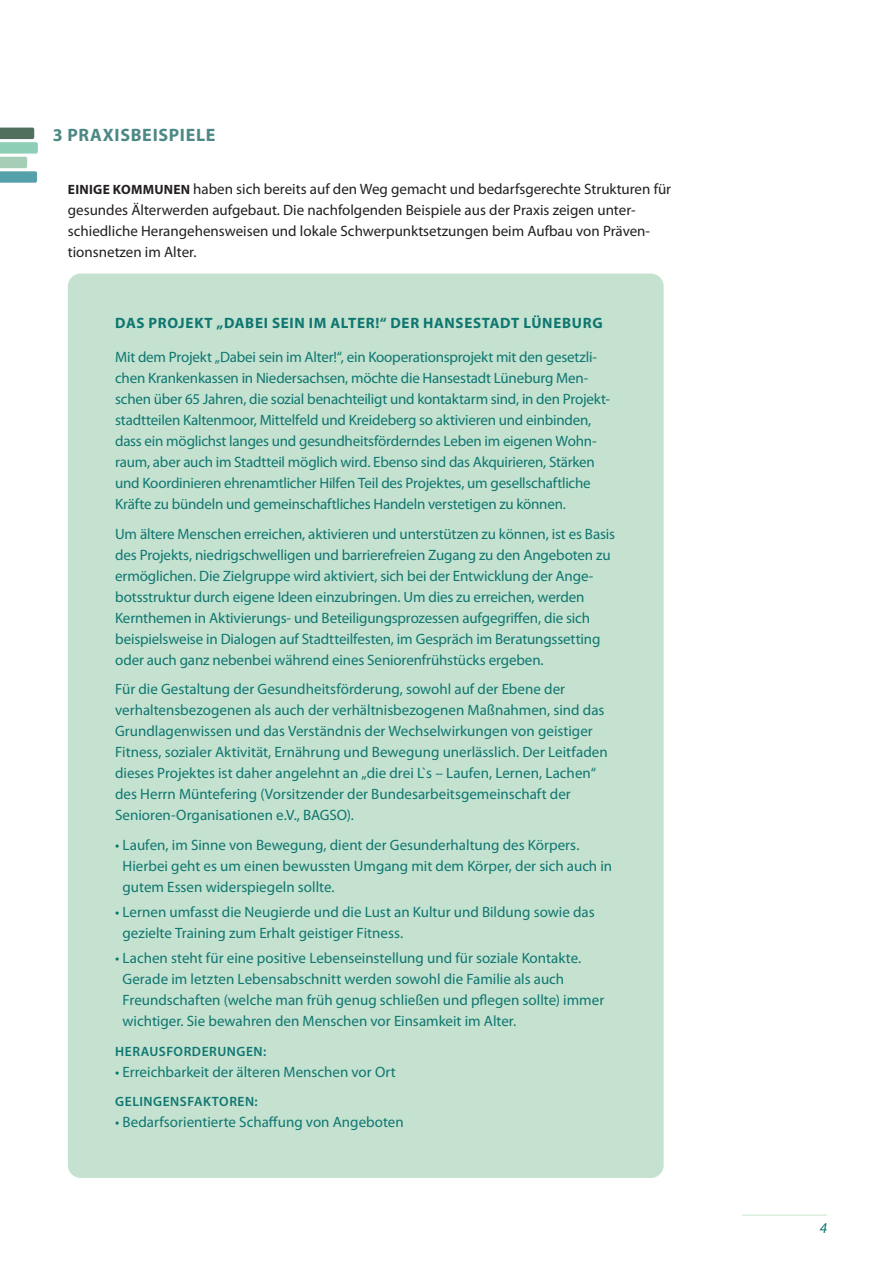
<style>
.page{position:relative;width:893px;height:1263px;background:#fff}
.page>*{position:absolute;margin:0;border:0;box-sizing:border-box;transform-origin:0 0}
.t1{font:700 18px "Myriad Pro";letter-spacing:.035em;color:#4c8885}
.Box-Fließtext{font:15px/21px "Myriad Pro";letter-spacing:-.005em;color:#0f7671}
.Fließtext{font:15px/21px "Myriad Pro";color:#231f20}
.Box-Überschrift{font:700 15px "Myriad Pro";letter-spacing:.045em;color:#0f7671}
.t2{font:italic 15px "Myriad Pro";color:#0f7671}
.Box-Fließtext-2{font:600 13.5px "Myriad Pro";letter-spacing:.04em;color:#0f7671}
.s1{font-weight:700;font-size:13.5px}
</style>
<div class="page">
<hr style="left:742px;top:1214px;width:85px;height:1px;background:#cce8d3">
<svg style="left:0;top:128px;width:38px;height:55px"></svg>
<div style="left:68px;top:274px;width:596px;height:904px;background:#c4e2cf;border-radius:13px"></div>
<p class="t1" style="left:53px;top:123px;width:164px">3 PRAXISBEISPIELE</p>
<p class="Fließtext" style="left:68px;top:178px;width:605px"><span class="s1">EINIGE KOMMUNEN</span> haben sich bereits auf den Weg gemacht und bedarfsgerechte Strukturen für gesundes Älterwerden aufgebaut. Die nachfolgenden Beispiele aus der Praxis zeigen unter&shy;schiedliche Herangehensweisen und lokale Schwerpunktsetzungen beim Aufbau von Präven&shy;tionsnetzen im Alter.</p>
<p class="Box-Überschrift" style="left:115px;top:313px;width:489px">DAS PROJEKT „DABEI SEIN IM ALTER!“ DER HANSESTADT LÜNEBURG</p>
<p class="Box-Fließtext" style="left:115px;top:346px;width:496px">Mit dem Projekt „Dabei sein im Alter!“, ein Kooperationsprojekt mit den gesetzli&shy;chen Krankenkassen in Niedersachsen, möchte die Hansestadt Lüneburg Men&shy;schen über 65 Jahren, die sozial benachteiligt und kontaktarm sind, in den Projekt&shy;stadtteilen Kaltenmoor, Mittelfeld und Kreideberg so aktivieren und einbinden, dass ein möglichst langes und gesundheitsförderndes Leben im eigenen Wohn&shy;raum, aber auch im Stadtteil möglich wird. Ebenso sind das Akquirieren, Stärken und Koordinieren ehrenamtlicher Hilfen Teil des Projektes, um gesellschaftliche Kräfte zu bündeln und gemeinschaftliches Handeln verstetigen zu können.</p>
<p class="Box-Fließtext" style="left:115px;top:523px;width:501px">Um ältere Menschen erreichen, aktivieren und unterstützen zu können, ist es Basis des Projekts, niedrigschwelligen und barrierefreien Zugang zu den Angeboten zu ermöglichen. Die Zielgruppe wird aktiviert, sich bei der Entwicklung der Ange&shy;botsstruktur durch eigene Ideen einzubringen. Um dies zu erreichen, werden Kernthemen in Aktivierungs- und Beteiligungsprozessen aufgegriffen, die sich beispielsweise in Dialogen auf Stadtteilfesten, im Gespräch im Beratungssetting oder auch ganz nebenbei während eines Seniorenfrühstücks ergeben.</p>
<p class="Box-Fließtext" style="left:115px;top:678px;width:494px">Für die Gestaltung der Gesundheitsförderung, sowohl auf der Ebene der verhaltensbezogenen als auch der verhältnisbezogenen Maßnahmen, sind das Grundlagenwissen und das Verständnis der Wechselwirkungen von geistiger Fitness, sozialer Aktivität, Ernährung und Bewegung unerlässlich. Der Leitfaden dieses Projektes ist daher angelehnt an „die drei L`s – Laufen, Lernen, Lachen“ des Herrn Müntefering (Vorsitzender der Bundesarbeitsgemeinschaft der Senioren-Organisationen e.V., BAGSO).</p>
<p class="Box-Fließtext" style="left:123px;top:834px;width:491px;text-indent:-7px">• Laufen, im Sinne von Bewegung, dient der Gesunderhaltung des Körpers.<br>Hierbei geht es um einen bewussten Umgang mit dem Körper, der sich auch in gutem Essen widerspiegeln sollte.</p>
<p class="Box-Fließtext" style="left:123px;top:901px;width:474px;text-indent:-7px">• Lernen umfasst die Neugierde und die Lust an Kultur und Bildung sowie das gezielte Training zum Erhalt geistiger Fitness.</p>
<p class="Box-Fließtext" style="left:123px;top:947px;width:483px;text-indent:-7px">• Lachen steht für eine positive Lebenseinstellung und für soziale Kontakte.<br>Gerade im letzten Lebensabschnitt werden sowohl die Familie als auch Freundschaften (welche man früh genug schließen und pflegen sollte) immer wichtiger. Sie bewahren den Menschen vor Einsamkeit im Alter.</p>
<p class="Box-Fließtext-2" style="left:115px;top:1042px;width:152px">HERAUSFORDERUNGEN:</p>
<p class="Box-Fließtext" style="left:115px;top:1061px;width:282px">• Erreichbarkeit der älteren Menschen vor Ort</p>
<p class="Box-Fließtext-2" style="left:115px;top:1093px;width:144px">GELINGENSFAKTOREN:</p>
<p class="Box-Fließtext" style="left:115px;top:1111px;width:290px">• Bedarfsorientierte Schaffung von Angeboten</p>
<p class="t2" style="left:820px;top:1218px;width:9px">4</p>
</div>
